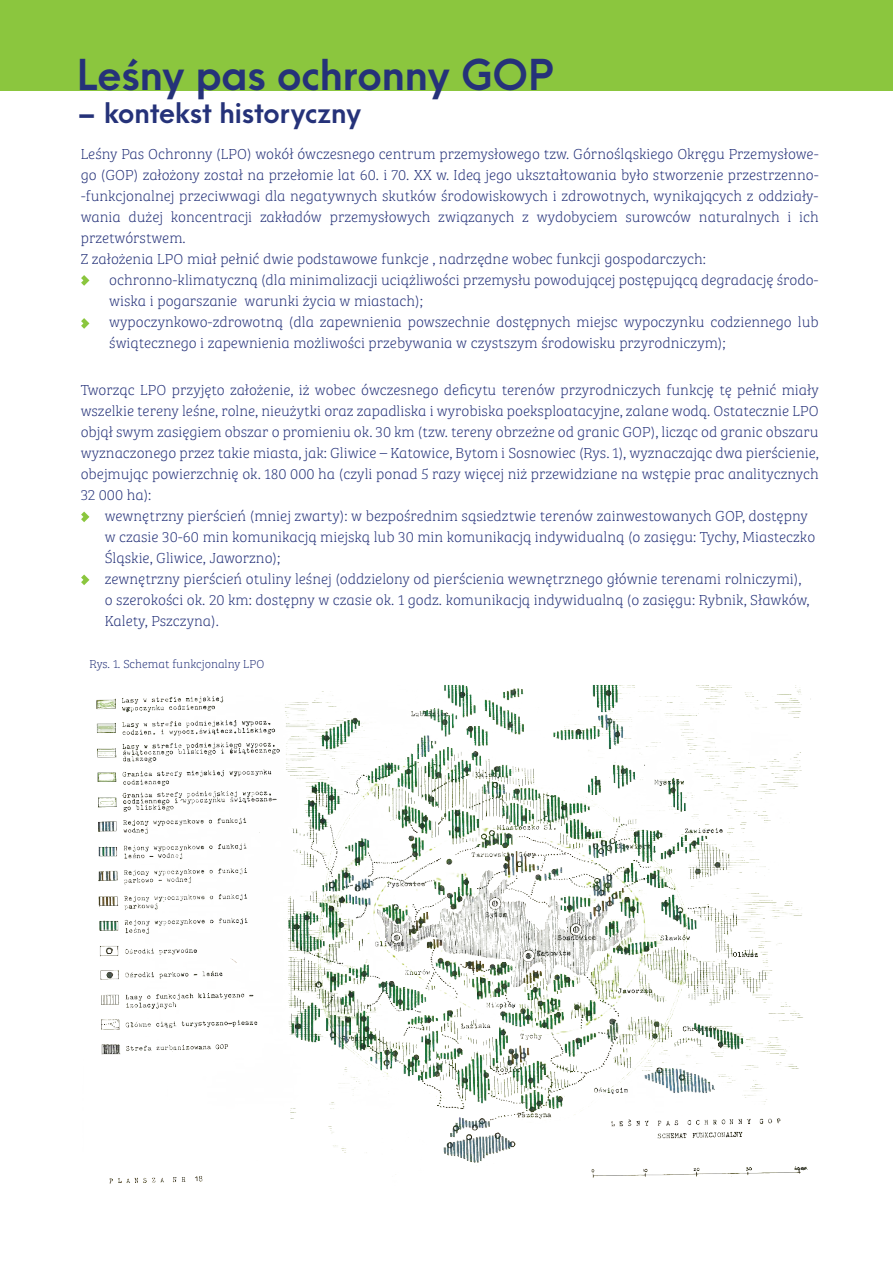
<style>
.page{position:relative;width:893px;height:1263px;background:#fff}
.page>*{position:absolute;margin:0;border:0;box-sizing:border-box;transform-origin:0 0}
.t1{font:700 40.5px "Arca Majora 3";color:#253279}
.t2{font:700 27px "Arca Majora 3";color:#253279}
.t3{font:100 15px/21px "Bree Serif";color:#253279}
.t4{font:100 12px "Bree Serif";color:#253279}
</style>
<div class="page">
<div style="left:0;top:0;width:892px;height:90px;background:#8bc63e"></div>
<img style="left:96px;top:685px;width:715px;height:499px">
<svg style="left:81px;top:275px;width:8px;height:11px"></svg>
<svg style="left:81px;top:318px;width:8px;height:11px"></svg>
<svg style="left:81px;top:511px;width:8px;height:11px"></svg>
<svg style="left:81px;top:574px;width:8px;height:11px"></svg>
<h1 class="t1" style="left:77px;top:39px;width:477px">Leśny pas ochronny GOP</h1>
<h2 class="t2" style="left:77px;top:89px;width:285px">– kontekst historyczny</h2>
<p class="t3" style="left:81px;top:142px;width:740px">Leśny Pas Ochronny (LPO) wokół ówczesnego centrum przemysłowego tzw. Górnośląskiego Okręgu Przemysłowe&shy;go (GOP) założony został na przełomie lat 60. i 70. XX w. Ideą jego ukształtowania było stworzenie przestrzenno--funkcjonalnej przeciwwagi dla negatywnych skutków środowiskowych i zdrowotnych, wynikających z oddziały&shy;wania dużej koncentracji zakładów przemysłowych związanych z wydobyciem surowców naturalnych i ich przetwórstwem.<br>Z założenia LPO miał pełnić dwie podstawowe funkcje , nadrzędne wobec funkcji gospodarczych:</p>
<p class="t3" style="left:109px;top:268px;width:711px">ochronno-klimatyczną (dla minimalizacji uciążliwości przemysłu powodującej postępującą degradację środo&shy;wiska i pogarszanie warunki życia w miastach);<br>wypoczynkowo-zdrowotną (dla zapewnienia powszechnie dostępnych miejsc wypoczynku codziennego lub świątecznego i zapewnienia możliwości przebywania w czystszym środowisku przyrodniczym);</p>
<p class="t3" style="left:81px;top:378px;width:740px;text-align:justify">Tworząc LPO przyjęto założenie, iż wobec ówczesnego deficytu terenów przyrodniczych funkcję tę pełnić miały wszelkie tereny leśne, rolne, nieużytki oraz zapadliska i wyrobiska poeksploatacyjne, zalane wodą. Ostatecznie LPO objął swym zasięgiem obszar o promieniu ok. 30 km (tzw. tereny obrzeżne od granic GOP), licząc od granic obszaru wyznaczonego przez takie miasta, jak: Gliwice – Katowice, Bytom i Sosnowiec (Rys. 1), wyznaczając dwa pierścienie, obejmując powierzchnię ok. 180 000 ha (czyli ponad 5 razy więcej niż przewidziane na wstępie prac analitycznych 32 000 ha):</p>
<p class="t3" style="left:105px;top:504px;width:712px">wewnętrzny pierścień (mniej zwarty): w bezpośrednim sąsiedztwie terenów zainwestowanych GOP, dostępny w czasie 30-60 min komunikacją miejską lub 30 min komunikacją indywidualną (o zasięgu: Tychy, Miasteczko Śląskie, Gliwice, Jaworzno);<br>zewnętrzny pierścień otuliny leśnej (oddzielony od pierścienia wewnętrznego głównie terenami rolniczymi),<br>o szerokości ok. 20 km: dostępny w czasie ok. 1 godz. komunikacją indywidualną (o zasięgu: Rybnik, Sławków, Kalety, Pszczyna).</p>
<p class="t4" style="left:89px;top:656px;width:176px">Rys. 1. Schemat funkcjonalny LPO</p>
</div>
